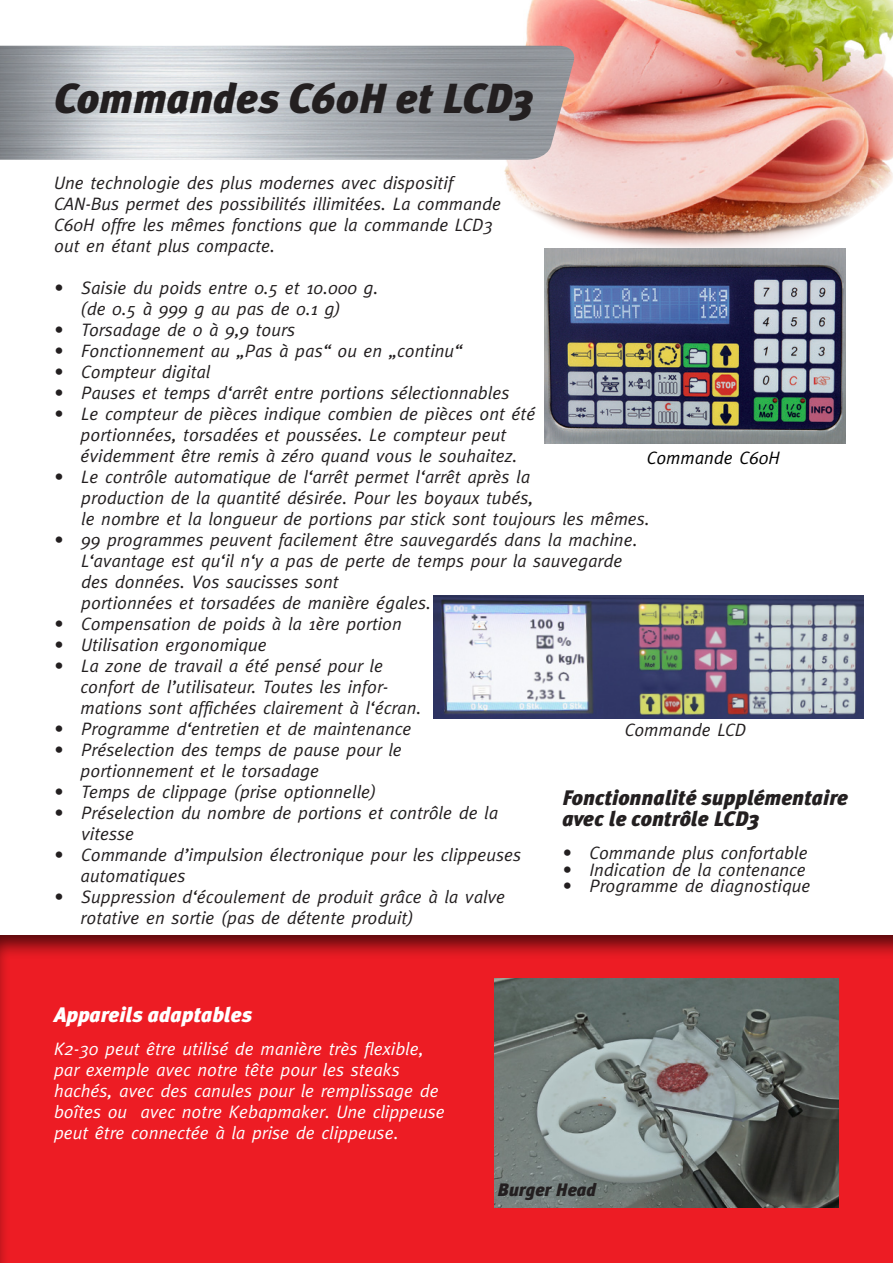
<style>
.page{position:relative;width:893px;height:1263px;background:#fff}
.page>*{position:absolute;margin:0;border:0;box-sizing:border-box;transform-origin:0 0}
.t1{font:italic 900 42px "Meta Plus";color:#231f20}
.t2{font:italic 900 21px/21px "Meta Plus";color:#231f20}
.t3{font:italic 900 21px "Meta Plus";color:#fff}
.t4{font:italic 18px/21px "Meta";color:#231f20}
.t5{font:italic 18px/21px "Meta";color:#fff}
.t6{font:italic 18px "Meta";color:#000}
.t7{font:italic 900 18px "Meta Plus";color:#231f20}
</style>
<div class="page">
<div style="left:0;top:929px;width:893px;height:334px;background:#231f20;opacity:.75"></div>
<img style="left:477px;top:0;width:416px;height:248px">
<img style="left:0;top:46px;width:578px;height:114px">
<img style="left:544px;top:248px;width:302px;height:196px">
<img style="left:434px;top:595px;width:429px;height:124px">
<img style="left:494px;top:978px;width:345px;height:230px">
<h1 class="t1" style="left:54px;top:74px;width:481px">Commandes C60H et LCD3</h1>
<p class="t4" style="left:54px;top:172px;width:449px">Une technologie des plus modernes avec dispositif CAN-Bus permet des possibilités illimitées. La commande C60H offre les mêmes fonctions que la commande LCD3 out en étant plus compacte.</p>
<p class="t4" style="left:81px;top:277px;width:299px;text-indent:-26px">• Saisie du poids entre 0.5 et 10.000 g. (de 0.5 à 999 g au pas de 0.1 g)</p>
<p class="t4" style="left:54px;top:319px;width:242px">• Torsadage de 0 à 9,9 tours</p>
<p class="t4" style="left:54px;top:340px;width:410px">• Fonctionnement au „Pas à pas“ ou en „continu“</p>
<p class="t4" style="left:54px;top:361px;width:158px">• Compteur digital</p>
<p class="t4" style="left:54px;top:382px;width:457px">• Pauses et temps d‘arrêt entre portions sélectionnables</p>
<p class="t4" style="left:54px;top:403px;width:483px;text-align:center">• Le compteur de pièces indique combien de pièces ont été portionnées, torsadées et poussées. Le compteur peut évidemment être remis à zéro quand vous le souhaitez.</p>
<p class="t4" style="left:81px;top:466px;width:570px;text-indent:-27px">• Le contrôle automatique de l‘arrêt permet l‘arrêt après la<br>production de la quantité désirée. Pour les boyaux tubés,<br>le nombre et la longueur de portions par stick sont toujours les mêmes.</p>
<p class="t4" style="left:81px;top:529px;width:558px;text-indent:-27px">• 99 programmes peuvent facilement être sauvegardés dans la machine.<br>L‘avantage est qu‘il n‘y a pas de perte de temps pour la sauvegarde des données. Vos saucisses sont<br>portionnées et torsadées de manière égales.</p>
<p class="t4" style="left:54px;top:613px;width:349px">• Compensation de poids à la 1ère portion</p>
<p class="t4" style="left:54px;top:634px;width:214px">• Utilisation ergonomique</p>
<p class="t4" style="left:81px;top:655px;width:342px;text-indent:-26px">• La zone de travail a été pensé pour le confort de l’utilisateur. Toutes les infor&shy;mations sont affichées clairement à l‘écran.</p>
<p class="t4" style="left:54px;top:718px;width:359px">• Programme d‘entretien et de maintenance</p>
<p class="t4" style="left:81px;top:739px;width:323px;text-indent:-26px">• Préselection des temps de pause pour le portionnement et le torsadage</p>
<p class="t4" style="left:54px;top:781px;width:324px">• Temps de clippage (prise optionnelle)</p>
<p class="t4" style="left:81px;top:802px;width:418px;text-indent:-27px">• Préselection du nombre de portions et contrôle de la vitesse</p>
<p class="t4" style="left:81px;top:844px;width:442px;text-indent:-26px">• Commande d’impulsion électronique pour les clippeuses automatiques</p>
<p class="t4" style="left:81px;top:886px;width:426px;text-indent:-26px">• Suppression d‘écoulement de produit grâce à la valve rotative en sortie (pas de détente produit)</p>
<p class="t6" style="left:647px;top:448px;width:134px">Commande C60H</p>
<p class="t4" style="left:625px;top:719px;width:123px">Commande LCD</p>
<p class="t2" style="left:562px;top:788px;width:287px">Fonctionnalité supplémentaire avec le contrôle LCD3</p>
<p class="t4" style="left:562px;top:842px;width:247px">• Commande plus confortable</p>
<p class="t4" style="left:562px;top:859px;width:245px">• Indication de la contenance</p>
<p class="t4" style="left:562px;top:875px;width:250px">• Programme de diagnostique</p>
<p class="t3" style="left:54px;top:1003px;width:200px">Appareils adaptables</p>
<p class="t5" style="left:54px;top:1038px;width:392px">K2-30 peut être utilisé de manière très flexible, par exemple avec notre tête pour les steaks hachés, avec des canules pour le remplissage de boîtes ou avec notre Kebapmaker. Une clippeuse peut être connectée à la prise de clippeuse.</p>
<p class="t7" style="left:497px;top:1180px;width:100px">Burger Head</p>
</div>
